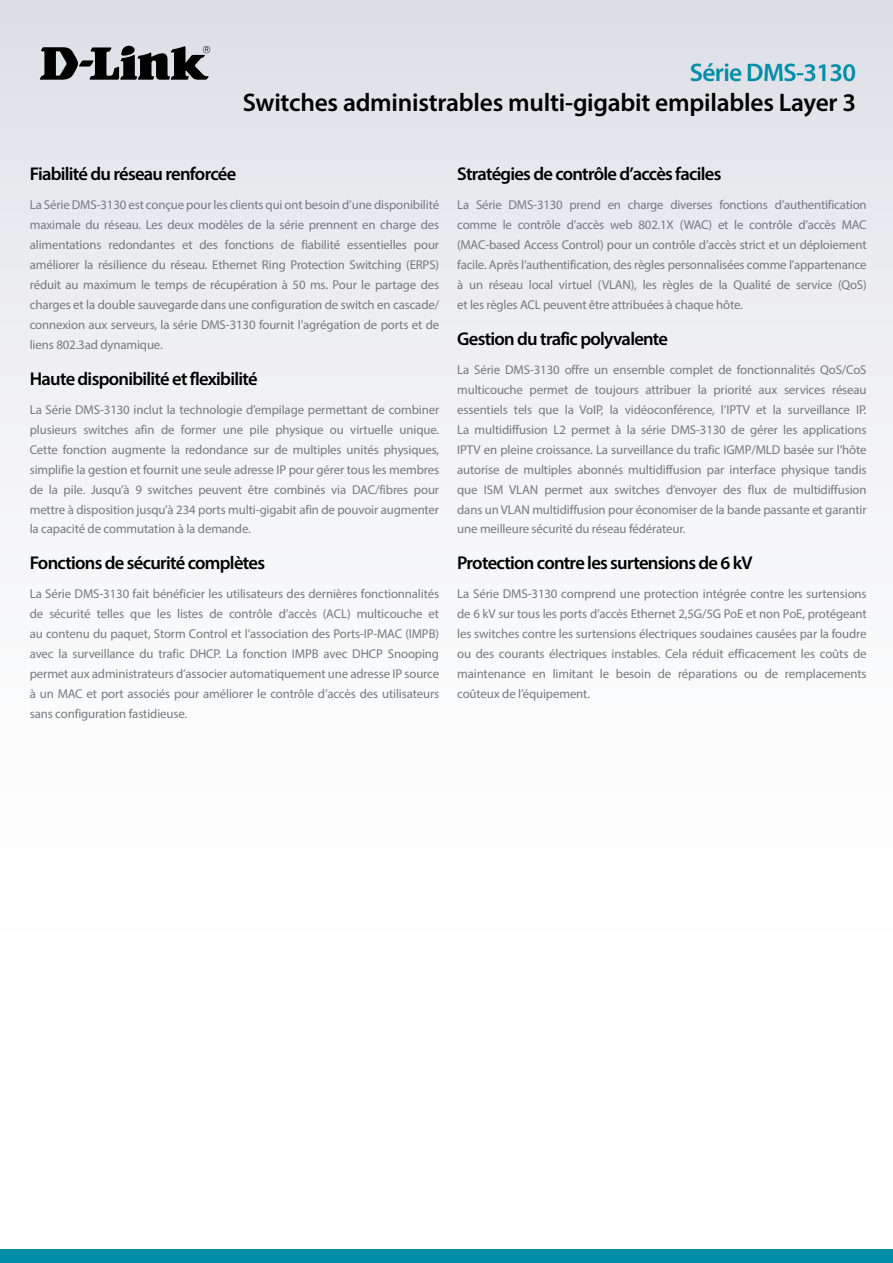
<style>
.page{position:relative;width:893px;height:1263px;background:#fff}
.page>*{position:absolute;margin:0;border:0;box-sizing:border-box;transform-origin:0 0}
.t1{font:600 25.5px "Myriad Pro";letter-spacing:-.01em;color:#000}
.t2{font:600 25.5px "Myriad Pro";letter-spacing:-.025em;color:#008da8}
.t3{font:600 18.6px "Myriad Pro";letter-spacing:-.04em;color:#000}
.t4{font:12.9px/20px "Myriad Pro";letter-spacing:-.01em;color:#75797d;text-align:justify}
</style>
<div class="page">
<div style="left:0;top:0;width:893px;height:1084px;background:linear-gradient(to bottom,#e2e3e9,#fff)"></div>
<div style="left:0;top:1249px;width:893px;height:14px;background:#008da8"></div>
<svg style="left:40px;top:46px;width:170px;height:34px;background:#66676a"></svg>
<h1 class="t2" style="left:690px;top:56px;width:168px">Série DMS-3130</h1>
<h1 class="t1" style="left:243px;top:86px;width:615px">Switches administrables multi-gigabit empilables Layer 3</h1>
<h2 class="t3" style="left:30px;top:162px;width:208px">Fiabilité du réseau renforcée</h2>
<p class="t4" style="left:30px;top:195px;width:411px">La Série DMS-3130 est conçue pour les clients qui ont besoin d’une disponibilité maximale du réseau. Les deux modèles de la série prennent en charge des alimentations redondantes et des fonctions de fiabilité essentielles pour améliorer la résilience du réseau. Ethernet Ring Protection Switching (ERPS) réduit au maximum le temps de récupération à 50 ms. Pour le partage des charges et la double sauvegarde dans une configuration de switch en cascade/ connexion aux serveurs, la série DMS-3130 fournit l’agrégation de ports et de liens 802.3ad dynamique.</p>
<h2 class="t3" style="left:30px;top:367px;width:229px">Haute disponibilité et flexibilité</h2>
<p class="t4" style="left:30px;top:399px;width:411px">La Série DMS-3130 inclut la technologie d’empilage permettant de combiner plusieurs switches afin de former une pile physique ou virtuelle unique.<br>Cette fonction augmente la redondance sur de multiples unités physiques, simplifie la gestion et fournit une seule adresse IP pour gérer tous les membres de la pile. Jusqu’à 9 switches peuvent être combinés via DAC/fibres pour mettre à disposition jusqu’à 234 ports multi-gigabit afin de pouvoir augmenter la capacité de commutation à la demande.</p>
<h2 class="t3" style="left:30px;top:551px;width:237px">Fonctions de sécurité complètes</h2>
<p class="t4" style="left:30px;top:584px;width:411px">La Série DMS-3130 fait bénéficier les utilisateurs des dernières fonctionnalités de sécurité telles que les listes de contrôle d’accès (ACL) multicouche et au contenu du paquet, Storm Control et l’association des Ports-IP-MAC (IMPB) avec la surveillance du trafic DHCP. La fonction IMPB avec DHCP Snooping permet aux administrateurs d’associer automatiquement une adresse IP source à un MAC et port associés pour améliorer le contrôle d’accès des utilisateurs sans configuration fastidieuse.</p>
<h2 class="t3" style="left:457px;top:162px;width:266px">Stratégies de contrôle d’accès faciles</h2>
<p class="t4" style="left:457px;top:195px;width:411px">La Série DMS-3130 prend en charge diverses fonctions d’authentification comme le contrôle d’accès web 802.1X (WAC) et le contrôle d’accès MAC (MAC-based Access Control) pour un contrôle d’accès strict et un déploiement facile. Après l’authentification, des règles personnalisées comme l’appartenance à un réseau local virtuel (VLAN), les règles de la Qualité de service (QoS) et les règles ACL peuvent être attribuées à chaque hôte.</p>
<h2 class="t3" style="left:457px;top:327px;width:212px">Gestion du trafic polyvalente</h2>
<p class="t4" style="left:457px;top:359px;width:411px">La Série DMS-3130 offre un ensemble complet de fonctionnalités QoS/CoS multicouche permet de toujours attribuer la priorité aux services réseau essentiels tels que la VoIP, la vidéoconférence, l’IPTV et la surveillance IP.<br>La multidiffusion L2 permet à la série DMS-3130 de gérer les applications IPTV en pleine croissance. La surveillance du trafic IGMP/MLD basée sur l’hôte autorise de multiples abonnés multidiffusion par interface physique tandis que ISM VLAN permet aux switches d’envoyer des flux de multidiffusion dans un VLAN multidiffusion pour économiser de la bande passante et garantir une meilleure sécurité du réseau fédérateur.</p>
<h2 class="t3" style="left:457px;top:551px;width:297px">Protection contre les surtensions de 6 kV</h2>
<p class="t4" style="left:457px;top:584px;width:411px">La Série DMS-3130 comprend une protection intégrée contre les surtensions de 6 kV sur tous les ports d’accès Ethernet 2,5G/5G PoE et non PoE, protégeant les switches contre les surtensions électriques soudaines causées par la foudre ou des courants électriques instables. Cela réduit efficacement les coûts de maintenance en limitant le besoin de réparations ou de remplacements coûteux de l’équipement.</p>
</div>
